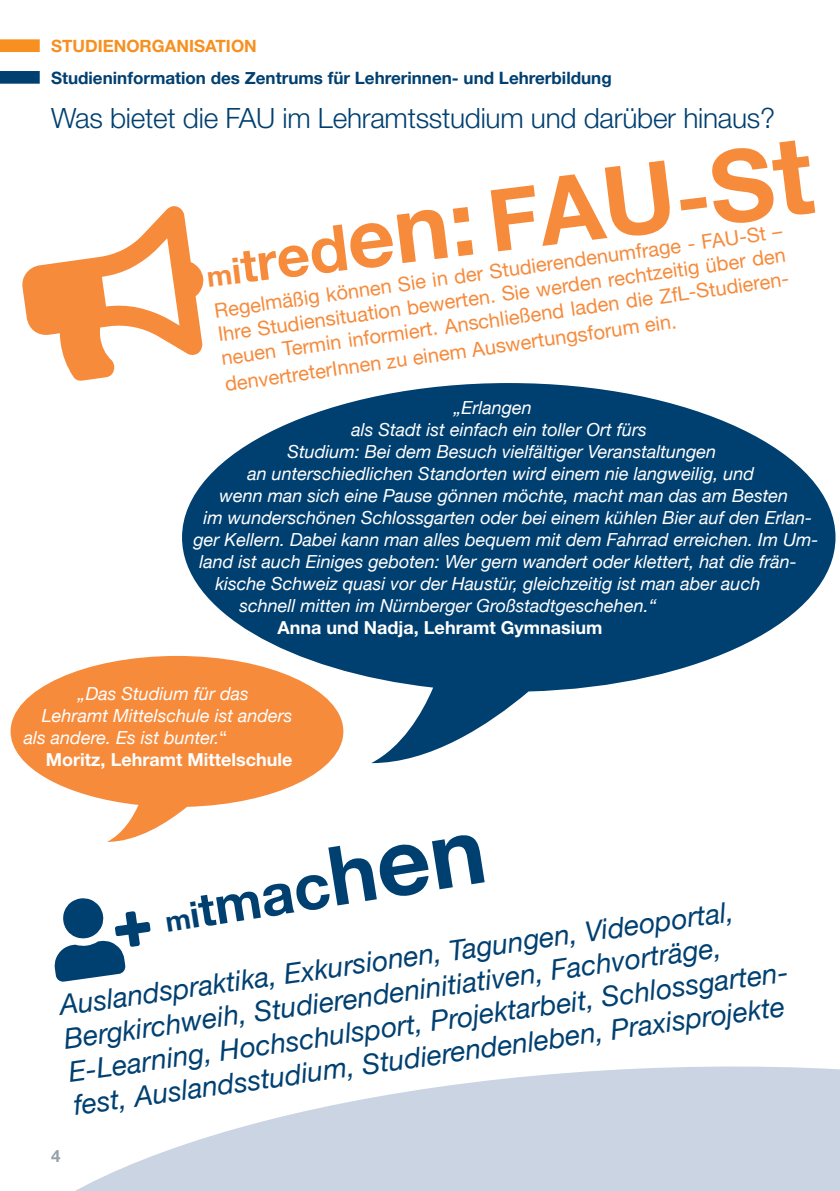
<style>
.page{position:relative;width:840px;height:1191px;background:#fff}
.page>*{position:absolute;margin:0;border:0;box-sizing:border-box;transform-origin:0 0}
.t1{font:700 94px "Helvetica Neue";color:#f68b3c}
.t2{font:700 94px "Helvetica Neue";color:#004071}
.t3{font:italic 28px/33.6px "Helvetica Neue";color:#004071}
.t4{font:300 28px "Helvetica Neue LT";letter-spacing:-.01em;color:#004071}
.t5{font:20px/24px "Helvetica Neue";color:#f68b3c;text-align:justify}
.t6{font:italic 18px "Helvetica Neue";color:#fff}
.t7{font:700 18px "Helvetica Neue LT";color:#fff}
.t8{font:700 17px "Helvetica Neue";color:#004071}
.t9{font:700 17px "Helvetica Neue LT";color:#f79020}
.t10{font:700 17px "Helvetica Neue LT";color:#94a2ab}
.s1{font-size:28px}
.s2{font-size:36px}
.s3{font-size:46px}
.s4{font-size:52px}
.s5{font-size:58px}
.s6{font-size:64px}
.s7{font-size:82px}
.s8{font-size:86px}
.s9{font-size:98px}
.s10{font-size:100px}
.s11{font-size:110px}
.s12{font-style:normal}
</style>
<div class="page">
<svg style="left:0;top:71px;width:40px;height:13px"></svg>
<svg style="left:0;top:39px;width:40px;height:13px"></svg>
<svg style="left:182px;top:383px;width:653px;height:380px;fill:#004071"></svg>
<svg style="left:11px;top:656px;width:332px;height:186px;fill:#f68b3c"></svg>
<svg style="left:75px;top:1066px;width:764px;height:125px;fill:#cad4e3"></svg>
<p class="t9" style="left:51px;top:36px;width:207px">STUDIENORGANISATION</p>
<p class="t8" style="left:51px;top:64px;width:562px">Studieninformation des Zentrums für Lehrerinnen- und Lehrerbildung</p>
<h2 class="t4" style="left:51px;top:101px;width:725px">Was bietet die FAU im Lehramtsstudium und darüber hinaus?</h2>
<h1 class="t1" style="left:195px;top:180px;width:614px;rotate:-7deg"><span class="s1">m</span><span class="s2">i</span><span class="s3">t</span><span class="s4">r</span><span class="s5">e</span><span class="s6">d</span><span class="s7">e</span>n: <span class="s8">F</span>A<span class="s9">U</span><span class="s8">-</span><span class="s10">S</span><span class="s11">t</span></h1>
<p class="t5" style="left:213px;top:300px;width:576px;rotate:-8deg">Regelmäßig können Sie in der Studierendenumfrage - FAU-St – Ihre Studiensituation bewerten. Sie werden rechtzeitig über den neuen Termin informiert. Anschließend laden die ZfL-Studieren-</p>
<p class="t5" style="left:223px;top:373px;width:457px;rotate:-8deg">denvertreterInnen zu einem Auswertungsforum ein.</p>
<p class="t6" style="left:453px;top:394px;width:80px">„Erlangen</p>
<p class="t6" style="left:351px;top:416px;width:297px">als Stadt ist einfach ein toller Ort fürs</p>
<p class="t6" style="left:287px;top:438px;width:430px">Studium: Bei dem Besuch vielfältiger Veranstaltungen</p>
<p class="t6" style="left:247px;top:460px;width:508px">an unterschiedlichen Standorten wird einem nie langweilig, und</p>
<p class="t6" style="left:219px;top:482px;width:570px">wenn man sich eine Pause gönnen möchte, macht man das am Besten</p>
<p class="t6" style="left:203px;top:504px;width:610px">im wunderschönen Schlossgarten oder bei einem kühlen Bier auf den Erlan-</p>
<p class="t6" style="left:193px;top:526px;width:626px">ger Kellern. Dabei kann man alles bequem mit dem Fahrrad erreichen. Im Um-</p>
<p class="t6" style="left:199px;top:548px;width:598px">land ist auch Einiges geboten: Wer gern wandert oder klettert, hat die frän-</p>
<p class="t6" style="left:215px;top:570px;width:546px">kische Schweiz quasi vor der Haustür, gleichzeitig ist man aber auch</p>
<p class="t6" style="left:239px;top:592px;width:418px">schnell mitten im Nürnberger Großstadtgeschehen.“</p>
<p class="t7" style="left:277px;top:616px;width:326px">Anna und Nadja, Lehramt Gymnasium</p>
<p class="t6" style="left:78px;top:680px;width:172px">„Das Studium für das</p>
<p class="t6" style="left:42px;top:702px;width:252px">Lehramt Mittelschule ist anders</p>
<p class="t6" style="left:24px;top:724px;width:205px">als andere. Es ist bunter.<span class="s12">“</span></p>
<p class="t7" style="left:46px;top:748px;width:248px">Moritz, Lehramt Mittelschule</p>
<h1 class="t2" style="left:150px;top:826px;width:328px;rotate:-9deg"><span class="s1">m</span><span class="s2">i</span><span class="s3">t</span><span class="s4">m</span><span class="s5">a</span><span class="s6">c</span><span class="s7">h</span>en</h1>
<p class="t3" style="left:57px;top:990px;width:730px;rotate:-8deg">Auslandspraktika, Exkursionen, Tagungen, Videoportal, Bergkirchweih, Studierendeninitiativen, Fachvorträge, E-Learning, Hochschulsport, Projektarbeit, Schlossgarten&shy;fest, Auslandsstudium, Studierendenleben, Praxisprojekte</p>
<p class="t10" style="left:51px;top:1145px;width:11px">4</p>
</div>
